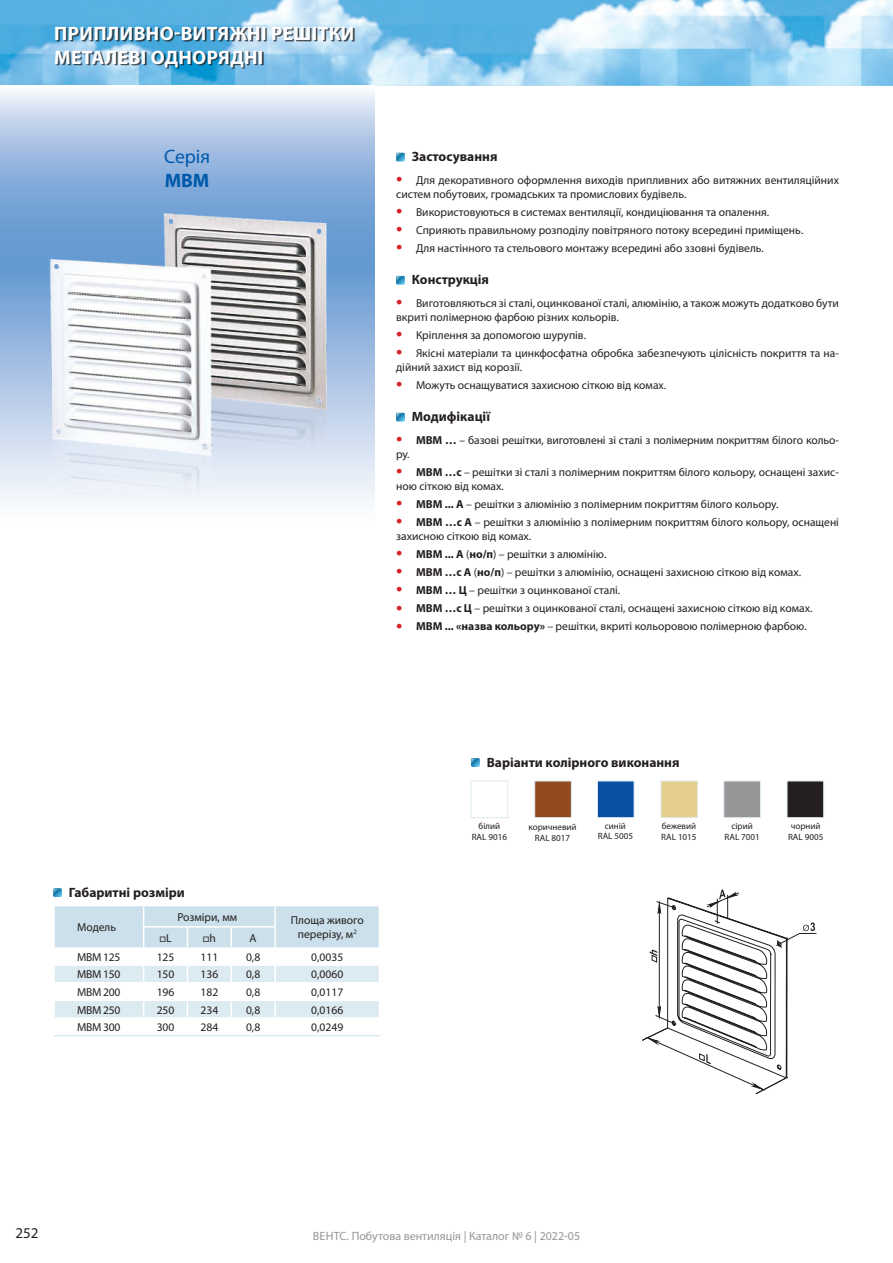
<style>
.page{position:relative;width:893px;height:1263px;background:#fff}
.page>*{position:absolute;margin:0;border:0;box-sizing:border-box;transform-origin:0 0}
.t1{font:700 19.5px/23.4px "Myriad Pro";letter-spacing:.02em;color:#fff}
.t2{font:19.5px "Myriad Pro";color:#0059ab}
.t3{font:700 19.5px "Myriad Pro";color:#0059ab}
.t4{font:15px "Myriad Pro";color:#241f1f}
.t5{font:700 13.5px "Myriad Pro";color:#241f1f}
.t6{font:12px "Myriad Pro";color:#969698}
.t7{font:11.55px/13.8px "Myriad Pro";color:#241f1f}
.t8{font:9.15px/10.9px "Myriad Pro";color:#241f1f;text-align:center}
.s1{font-size:22.5px;color:#d42429}
.s2{font-weight:700}
</style>
<div class="page">
<img style="left:0;top:0;width:893px;height:85px">
<svg style="left:0;top:93px;width:374px;height:409px;background:#a7c2e4"></svg>
<svg style="left:396px;top:153px;width:9px;height:8px"></svg>
<svg style="left:396px;top:276px;width:9px;height:8px"></svg>
<svg style="left:396px;top:413px;width:9px;height:8px"></svg>
<img style="left:28px;top:202px;width:320px;height:302px">
<div style="left:57px;top:28px;width:298px;height:41px;background:#241f1f;opacity:.75"></div>
<svg style="left:54px;top:906px;width:325px;height:112px"></svg>
<hr style="left:53px;top:1035px;width:91px;height:1px;background:#dceaf1">
<hr style="left:144px;top:1035px;width:43px;height:1px;background:#dceaf1">
<hr style="left:231px;top:1035px;width:44px;height:1px;background:#dceaf1">
<hr style="left:187px;top:1035px;width:44px;height:1px;background:#dceaf1">
<hr style="left:275px;top:1035px;width:105px;height:1px;background:#dceaf1">
<svg style="left:53px;top:888px;width:9px;height:9px"></svg>
<svg style="left:471px;top:758px;width:8px;height:9px"></svg>
<div style="left:471px;top:780px;width:37px;height:38px;border:1px solid #dceaf1"></div>
<div style="left:534px;top:780px;width:38px;height:38px;background:#944a21;border:1px solid #dceaf1"></div>
<div style="left:597px;top:780px;width:37px;height:38px;background:#0950a5;border:1px solid #dceaf1"></div>
<div style="left:661px;top:780px;width:37px;height:38px;background:#e4cf8c;border:1px solid #dceaf1"></div>
<div style="left:723px;top:780px;width:38px;height:38px;background:#969698;border:1px solid #dceaf1"></div>
<div style="left:787px;top:780px;width:37px;height:38px;background:#241f1f;border:1px solid #dceaf1"></div>
<svg style="left:642px;top:889px;width:174px;height:205px"></svg>
<h1 class="t1" style="left:54px;top:21px;width:302px">ПРИПЛИВНО-ВИТЯЖНІ РЕШІТКИ<br>МЕТАЛЕВІ ОДНОРЯДНІ</h1>
<h1 class="t2" style="left:164px;top:145px;width:48px">Серія</h1>
<h1 class="t3" style="left:165px;top:168px;width:46px">МВM</h1>
<p class="t5" style="left:412px;top:148px;width:87px">Застосування</p>
<p class="t7" style="left:396px;top:173px;width:444px"><span class="s1">•</span> Для декоративного оформлення виходів припливних або витяжних вентиляційних систем побутових, громадських та промислових будівель.</p>
<p class="t7" style="left:396px;top:205px;width:375px"><span class="s1">•</span> Використовуються в системах вентиляції, кондиціювання та опалення.</p>
<p class="t7" style="left:396px;top:223px;width:409px"><span class="s1">•</span> Сприяють правильному розподілу повітряного потоку всередині приміщень.</p>
<p class="t7" style="left:396px;top:241px;width:369px"><span class="s1">•</span> Для настінного та стельового монтажу всередині або ззовні будівель.</p>
<p class="t5" style="left:412px;top:271px;width:79px">Конструкція</p>
<p class="t7" style="left:396px;top:296px;width:444px"><span class="s1">•</span> Виготовляються зі сталі, оцинкованої сталі, алюмінію, а також можуть додатково бути вкриті полімерною фарбою різних кольорів.</p>
<p class="t7" style="left:396px;top:328px;width:191px"><span class="s1">•</span> Кріплення за допомогою шурупів.</p>
<p class="t7" style="left:396px;top:346px;width:444px"><span class="s1">•</span> Якісні матеріали та цинкфосфатна обробка забезпечують цілісність покриття та на&shy;дійний захист від корозії.</p>
<p class="t7" style="left:396px;top:378px;width:272px"><span class="s1">•</span> Можуть оснащуватися захисною сіткою від комах.</p>
<p class="t5" style="left:412px;top:408px;width:80px">Модифікації</p>
<p class="t7" style="left:396px;top:433px;width:444px"><span class="s1">•</span> <span class="s2">МВМ …</span> – базові решітки, виготовлені зі сталі з полімерним покриттям білого кольо&shy;ру.</p>
<p class="t7" style="left:396px;top:465px;width:444px"><span class="s1">•</span> <span class="s2">МВМ …с</span> – решітки зі сталі з полімерним покриттям білого кольору, оснащені захис&shy;ною сіткою від комах.</p>
<p class="t7" style="left:396px;top:497px;width:384px"><span class="s1">•</span> <span class="s2">МВМ ... А</span> – решітки з алюмінію з полімерним покриттям білого кольору.</p>
<p class="t7" style="left:396px;top:515px;width:444px"><span class="s1">•</span> <span class="s2">МВМ …с А</span> – решітки з алюмінію з полімерним покриттям білого кольору, оснащені захисною сіткою від комах.</p>
<p class="t7" style="left:396px;top:547px;width:212px"><span class="s1">•</span> <span class="s2">МВМ ... А</span> (<span class="s2">но/п</span>) – решітки з алюмінію.</p>
<p class="t7" style="left:396px;top:565px;width:406px"><span class="s1">•</span> <span class="s2">МВМ …с А</span> (<span class="s2">но/п</span>) – решітки з алюмінію, оснащені захисною сіткою від комах.</p>
<p class="t7" style="left:396px;top:583px;width:226px"><span class="s1">•</span> <span class="s2">МВМ … Ц</span> – решітки з оцинкованої сталі.</p>
<p class="t7" style="left:396px;top:601px;width:418px"><span class="s1">•</span> <span class="s2">МВМ …с Ц</span> – решітки з оцинкованої сталі, оснащені захисною сіткою від комах.</p>
<p class="t7" style="left:396px;top:619px;width:412px"><span class="s1">•</span> <span class="s2">МВМ ... «назва кольору»</span> – решітки, вкриті кольоровою полімерною фарбою.</p>
<p class="t5" style="left:69px;top:883px;width:117px">Габаритні розміри</p>
<p class="t7" style="left:77px;top:920px;width:41px">Модель</p>
<p class="t7" style="left:177px;top:909px;width:61px">Розміри, мм</p>
<p class="t7" style="left:291px;top:913px;width:75px;text-align:center">Площа живого перерізу, м<sup>2</sup></p>
<p class="t7" style="left:159px;top:931px;width:14px">□L</p>
<p class="t7" style="left:203px;top:931px;width:15px">□h</p>
<p class="t7" style="left:250px;top:931px;width:9px">A</p>
<p class="t7" style="left:77px;top:950px;width:45px">МВМ 125</p>
<p class="t7" style="left:157px;top:950px;width:19px">125</p>
<p class="t7" style="left:200px;top:950px;width:19px">111</p>
<p class="t7" style="left:246px;top:950px;width:16px">0,8</p>
<p class="t7" style="left:311px;top:950px;width:34px">0,0035</p>
<p class="t7" style="left:77px;top:967px;width:45px">МВМ 150</p>
<p class="t7" style="left:157px;top:967px;width:19px">150</p>
<p class="t7" style="left:200px;top:967px;width:19px">136</p>
<p class="t7" style="left:246px;top:967px;width:16px">0,8</p>
<p class="t7" style="left:311px;top:967px;width:34px">0,0060</p>
<p class="t7" style="left:77px;top:985px;width:45px">МВМ 200</p>
<p class="t7" style="left:157px;top:985px;width:19px">196</p>
<p class="t7" style="left:200px;top:985px;width:19px">182</p>
<p class="t7" style="left:246px;top:985px;width:16px">0,8</p>
<p class="t7" style="left:311px;top:985px;width:34px">0,0117</p>
<p class="t7" style="left:77px;top:1002px;width:45px">МВМ 250</p>
<p class="t7" style="left:157px;top:1002px;width:19px">250</p>
<p class="t7" style="left:200px;top:1002px;width:19px">234</p>
<p class="t7" style="left:246px;top:1002px;width:16px">0,8</p>
<p class="t7" style="left:311px;top:1002px;width:34px">0,0166</p>
<p class="t7" style="left:77px;top:1020px;width:45px">МВМ 300</p>
<p class="t7" style="left:157px;top:1020px;width:19px">300</p>
<p class="t7" style="left:200px;top:1020px;width:19px">284</p>
<p class="t7" style="left:246px;top:1020px;width:16px">0,8</p>
<p class="t7" style="left:311px;top:1020px;width:34px">0,0249</p>
<p class="t5" style="left:487px;top:753px;width:194px">Варіанти колірного виконання</p>
<p class="t8" style="left:472px;top:821px;width:37px">білий<br>RAL 9016</p>
<p class="t8" style="left:528px;top:821px;width:50px">коричневий<br>RAL 8017</p>
<p class="t8" style="left:598px;top:820px;width:37px">синій<br>RAL 5005</p>
<p class="t8" style="left:661px;top:820px;width:37px;text-align:left">бежевий<br>RAL 1015</p>
<p class="t8" style="left:724px;top:820px;width:37px">сірий<br>RAL 7001</p>
<p class="t8" style="left:788px;top:820px;width:37px;text-align:left">чорний<br>RAL 9005</p>
<p class="t4" style="left:15px;top:1224px;width:25px">252</p>
<p class="t6" style="left:313px;top:1229px;width:269px">ВЕНТС. Побутова вентиляція | Каталог № 6 | 2022-05</p>
</div>
